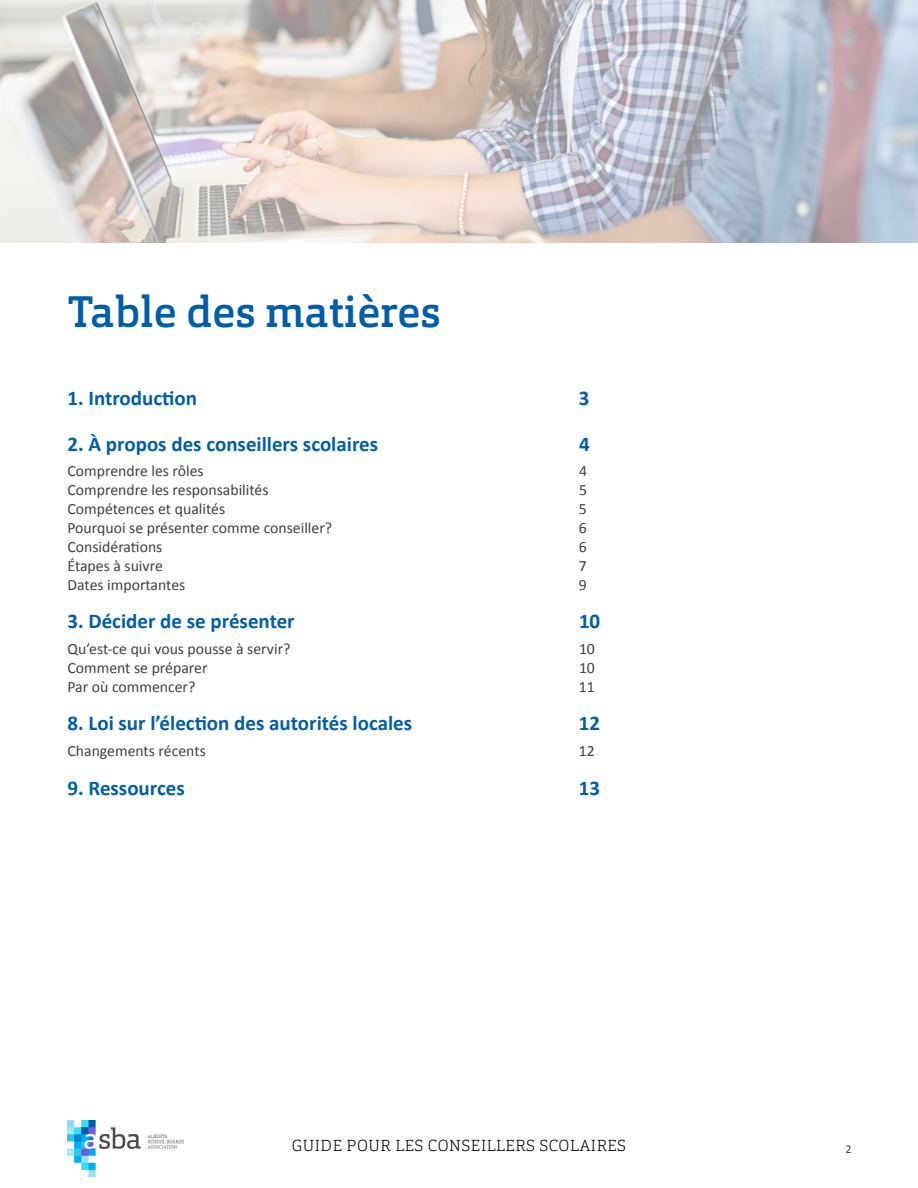
<style>
.page{position:relative;width:918px;height:1188px;background:#fff}
.page>*{position:absolute;margin:0;border:0;box-sizing:border-box;transform-origin:0 0}
.t1{font:500 43.5px "Orgon Slab";color:#005ea8}
.TOC_Heading{font:700 21px "Calibri";color:#005ea8}
.t2{font:15.75px "Calibri";color:#404040}
.t3{font:200 15.75px "Orgon Slab";letter-spacing:.035em;color:#000}
.t4{font:12px "Calibri";color:#404040}
</style>
<div class="page">
<img style="left:68px;top:1120px;width:116px;height:57px">
<img style="left:0;top:0;width:918px;height:243px">
<h1 class="t1" style="left:68px;top:284px;width:375px">Table des matières</h1>
<p class="TOC_Heading" style="left:68px;top:383px;width:131px">1. Introduction</p>
<p class="TOC_Heading" style="left:579px;top:383px;width:12px">3</p>
<p class="TOC_Heading" style="left:68px;top:429px;width:312px">2. À propos des conseillers scolaires</p>
<p class="TOC_Heading" style="left:579px;top:429px;width:12px">4</p>
<p class="t2" style="left:68px;top:460px;width:138px">Comprendre les rôles</p>
<p class="t2" style="left:579px;top:460px;width:9px">4</p>
<p class="t2" style="left:68px;top:479px;width:203px">Comprendre les responsabilités</p>
<p class="t2" style="left:579px;top:479px;width:9px">5</p>
<p class="t2" style="left:68px;top:498px;width:159px">Compétences et qualités</p>
<p class="t2" style="left:579px;top:498px;width:9px">5</p>
<p class="t2" style="left:68px;top:517px;width:266px">Pourquoi se présenter comme conseiller?</p>
<p class="t2" style="left:579px;top:517px;width:9px">6</p>
<p class="t2" style="left:68px;top:536px;width:96px">Considérations</p>
<p class="t2" style="left:579px;top:536px;width:9px">6</p>
<p class="t2" style="left:68px;top:555px;width:97px">Étapes à suivre</p>
<p class="t2" style="left:579px;top:555px;width:9px">7</p>
<p class="t2" style="left:68px;top:573px;width:119px">Dates importantes</p>
<p class="t2" style="left:579px;top:573px;width:9px">9</p>
<p class="TOC_Heading" style="left:68px;top:606px;width:229px">3. Décider de se présenter</p>
<p class="TOC_Heading" style="left:579px;top:606px;width:23px">10</p>
<p class="t2" style="left:68px;top:638px;width:224px">Qu’est-ce qui vous pousse à servir?</p>
<p class="t2" style="left:579px;top:638px;width:17px">10</p>
<p class="t2" style="left:68px;top:657px;width:142px">Comment se préparer</p>
<p class="t2" style="left:579px;top:657px;width:17px">10</p>
<p class="t2" style="left:68px;top:676px;width:129px">Par où commencer?</p>
<p class="t2" style="left:579px;top:676px;width:17px">11</p>
<p class="TOC_Heading" style="left:68px;top:709px;width:346px">8. Loi sur l’élection des autorités locales</p>
<p class="TOC_Heading" style="left:579px;top:709px;width:23px">12</p>
<p class="t2" style="left:68px;top:740px;width:140px">Changements récents</p>
<p class="t2" style="left:579px;top:740px;width:17px">12</p>
<p class="TOC_Heading" style="left:68px;top:773px;width:119px">9. Ressources</p>
<p class="TOC_Heading" style="left:579px;top:773px;width:23px">13</p>
<p class="t3" style="left:292px;top:1136px;width:336px">GUIDE POUR LES CONSEILLERS SCOLAIRES</p>
<p class="t4" style="left:846px;top:1141px;width:8px">2</p>
</div>
